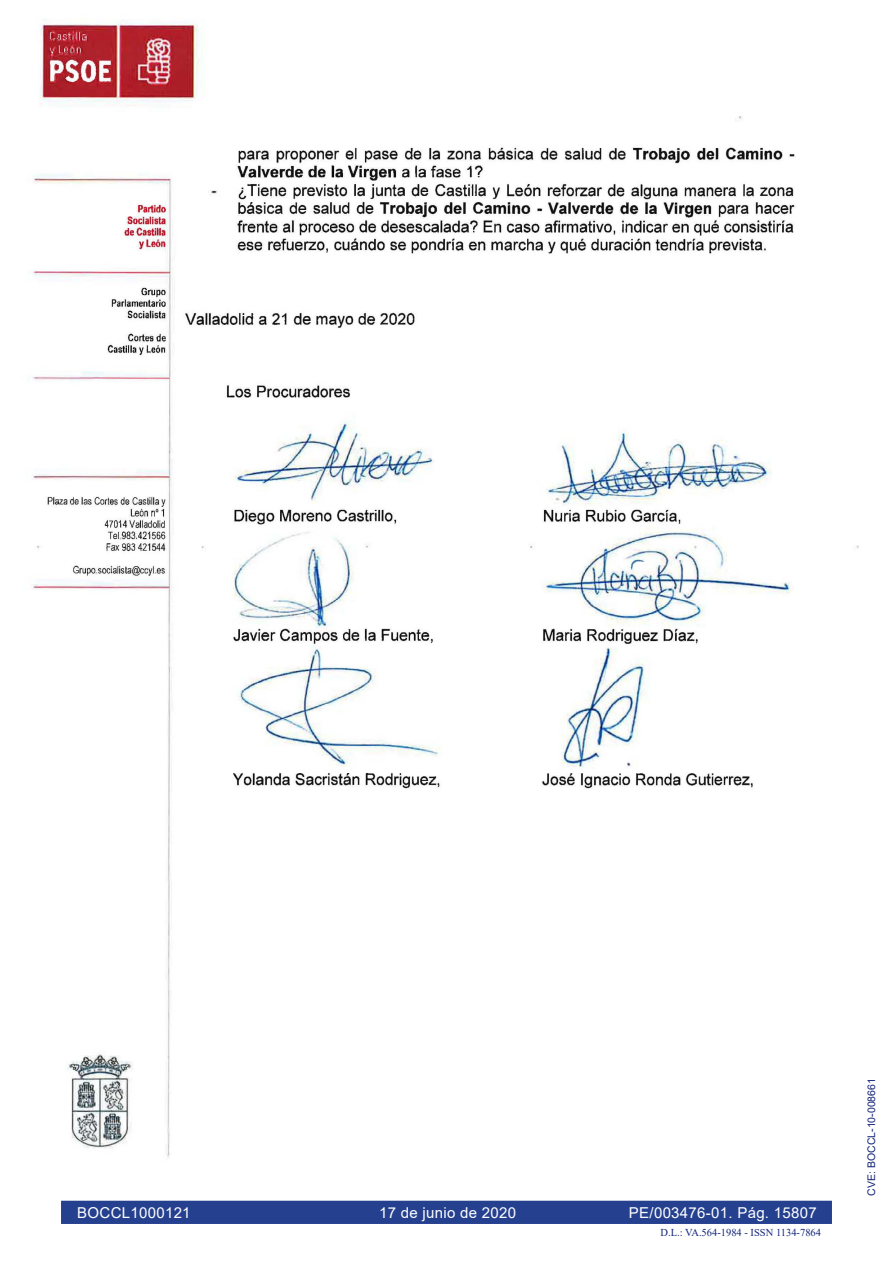
<style>
.page{position:relative;width:893px;height:1263px;background:#fff}
.page>*{position:absolute;margin:0;border:0;box-sizing:border-box;transform-origin:0 0}
.t1{font:15px "Arial";letter-spacing:.02em;color:#fff}
.t2{font:10.5px "Times New Roman";color:#132477}
.t3{font:10.5px "Arial";color:#132477}
</style>
<div class="page">
<div style="left:60px;top:1200px;width:773px;height:25px;background:#25408f"></div>
<div style="left:60px;top:1199px;width:773px;height:26px;border:2px solid #fff"></div>
<img style="left:28px;top:19px;width:831px;height:1181px">
<p class="t1" style="left:77px;top:1202px;width:115px">BOCCL1000121</p>
<p class="t1" style="left:379px;top:1202px;width:139px">17 de junio de 2020</p>
<p class="t1" style="left:629px;top:1202px;width:189px">PE/003476-01. Pág. 15807</p>
<p class="t2" style="left:661px;top:1225px;width:162px">D.L.: VA.564-1984 - ISSN 1134-7864</p>
<p class="t3" style="left:864px;top:1195px;width:119px;rotate:-90deg">CVE: BOCCL-10-008661</p>
</div>
